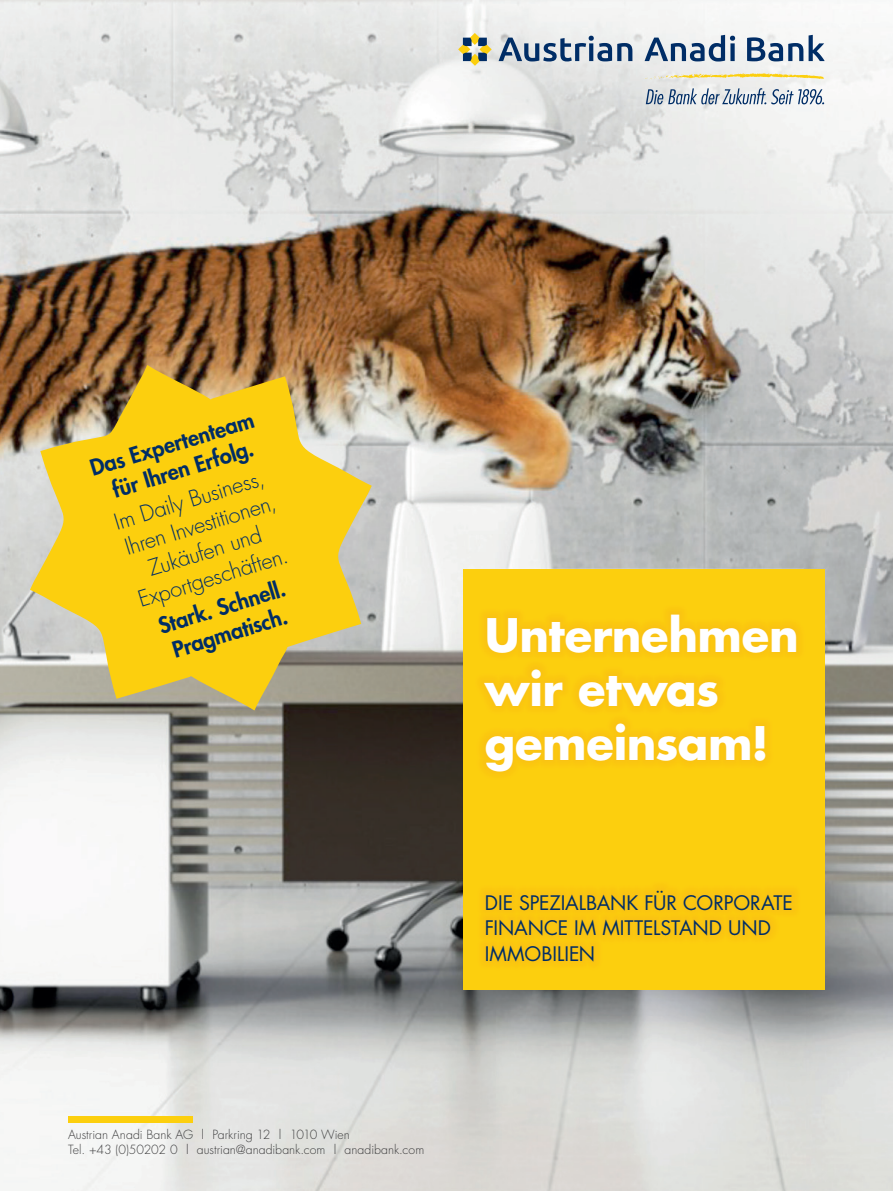
<style>
.page{position:relative;width:893px;height:1191px;background:#fff}
.page>*{position:absolute;margin:0;border:0;box-sizing:border-box;transform-origin:0 0}
.t1{font:700 45px/54px "Futura";letter-spacing:-.01em;color:#fff}
.t2{font:300 21.75px/27px "Futura";color:#002d66;text-align:center}
.t3{font:800 21.75px/27px "Futura";color:#002d66;text-align:center}
.t4{font:19.5px/25.5px "Futura";letter-spacing:-.005em;color:#002d66}
.t5{font:300 12.3px/14.7px "Futura";color:#3e3e3f}
</style>
<div class="page">
<img style="left:0;top:0;width:893px;height:569px">
<img style="left:0;top:568px;width:498px;height:623px">
<img style="left:804px;top:568px;width:89px;height:623px">
<img style="left:497px;top:989px;width:308px;height:202px">
<svg style="left:809px;top:35px;width:16px;height:26px"></svg>
<svg style="left:645px;top:35px;width:90px;height:27px"></svg>
<svg style="left:747px;top:37px;width:56px;height:24px"></svg>
<svg style="left:499px;top:36px;width:133px;height:26px;background:#98a8bb"></svg>
<svg style="left:646px;top:88px;width:178px;height:16px"></svg>
<svg style="left:643px;top:73px;width:181px;height:7px"></svg>
<svg style="left:458px;top:33px;width:34px;height:33px"></svg>
<div style="left:68px;top:1115px;width:125px;height:7px;background:#fccf0e"></div>
<svg style="left:30px;top:365px;width:342px;height:345px;background:#debd3c"></svg>
<div style="left:463px;top:569px;width:362px;height:420px;background:#fccf0e"></div>
<img style="left:482px;top:612px;width:316px;height:161px">
<h2 class="t3" style="left:87px;top:455px;width:171px;rotate:-17deg">Das Expertenteam für Ihren Erfolg.</h2>
<h2 class="t2" style="left:111px;top:510px;width:161px;rotate:-17deg">Im Daily Business,<br>Ihren Investitionen,<br>Zukäufen und<br>Exportgeschäften.</h2>
<h2 class="t3" style="left:155px;top:613px;width:133px;text-align:left;rotate:-17deg">Stark. Schnell.<br>Pragmatisch.</h2>
<h1 class="t1" style="left:485px;top:606px;width:316px">Unternehmen wir etwas gemeinsam!</h1>
<h3 class="t4" style="left:485px;top:889px;width:310px">DIE SPEZIALBANK FÜR CORPORATE<br>FINANCE IM MITTELSTAND UND<br>IMMOBILIEN</h3>
<p class="t5" style="left:68px;top:1127px;width:358px">Austrian Anadi Bank AG | Parkring 12 | 1010 Wien<br>Tel. +43 (0)50202 0 | austrian@anadibank.com | anadibank.com</p>
</div>
